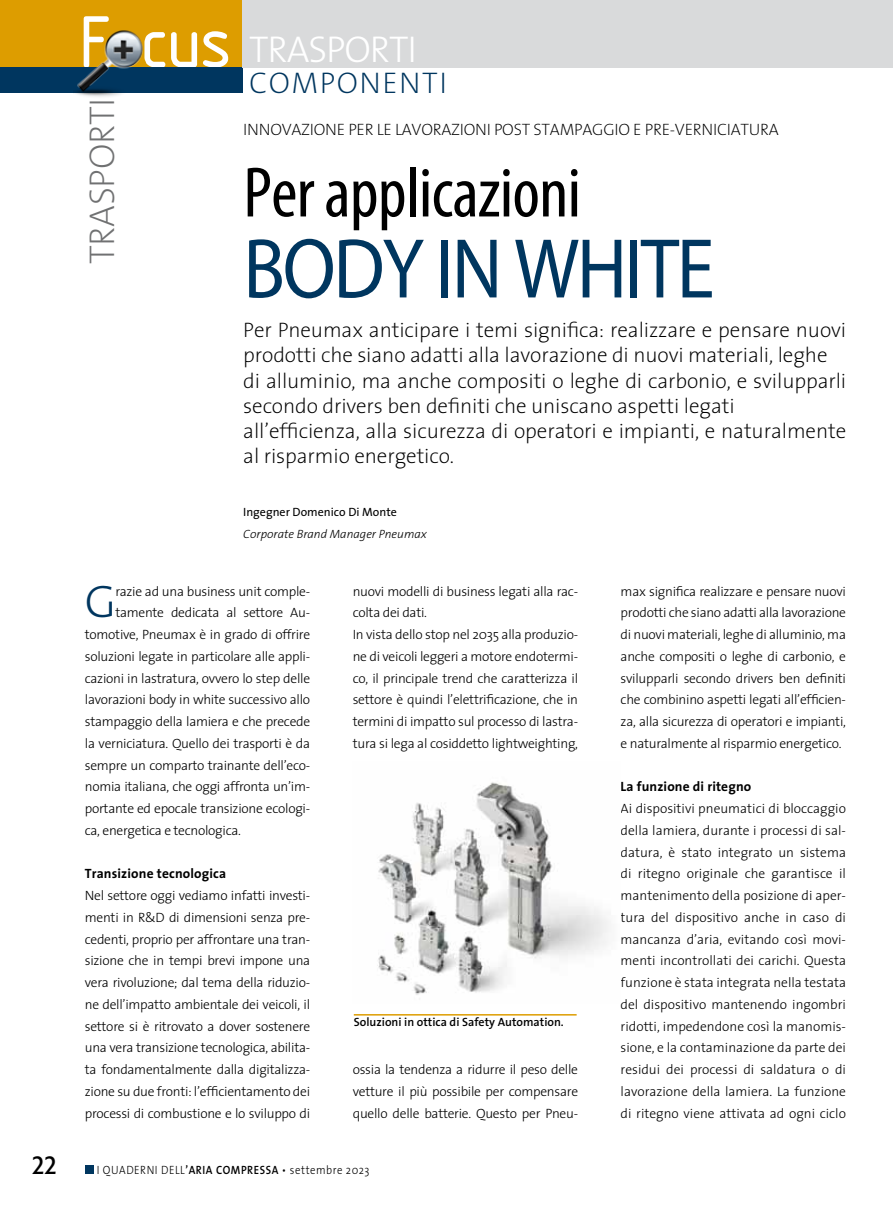
<style>
.page{position:relative;width:893px;height:1212px;background:#fff}
.page>*{position:absolute;margin:0;border:0;box-sizing:border-box;transform-origin:0 0}
.t1{font:85.5px "Myriad Pro";letter-spacing:-.03em;color:#00365f;scale:.9 1}
.t2{font:condensed 72px "Myriad Pro";letter-spacing:-.01em;color:#000}
.t3{font:300 45.75px "The Sans";color:#00365f}
.t4{font:300 37.5px "The Sans";letter-spacing:-.03em;color:#fff}
.t5{font:200 36px "The Sans";letter-spacing:-.01em;color:#707172}
.t6{font:200 30px "The Sans";letter-spacing:.05em;color:#00365f}
.t7{font:condensed 27px "Formata";color:#000}
.t8{font:200 21px/25.2px "The Sans";letter-spacing:-.005em;color:#000}
.t9{font:200 16.5px "The Sans";letter-spacing:-.015em;color:#000}
.t10{font:300 13.5px/21.8px "The Sans";letter-spacing:-.02em;color:#000;text-align:justify}
.t11{font:700 13.5px "The Sans";letter-spacing:.01em;color:#000}
.t12{font:300 12px "The Sans";letter-spacing:.05em;color:#000;scale:.9 1}
.t13{font:600 12px "The Sans";color:#000}
.t14{font:italic 300 12px "The Sans";color:#000}
.t15{font:12px "The Sans";color:#000}
.s1{font-family:"Isonorm MN";font-weight:400;font-size:76.5px}
.s2{font-family:"Isonorm MN";font-weight:400;font-size:76.5px;color:#dd9d00}
.s3{font-weight:600}
</style>
<div class="page">
<div style="left:85px;top:1166px;width:8px;height:8px;background:#00365f"></div>
<div style="left:0;top:0;width:243px;height:67px;background:#dd9d00"></div>
<div style="left:0;top:67px;width:242px;height:26px;background:#00365f"></div>
<img style="left:75px;top:30px;width:68px;height:67px">
<div style="left:242px;top:0;width:651px;height:67px;background:#d9dadb"></div>
<img style="left:377px;top:782px;width:232px;height:213px">
<hr style="left:354px;top:1014px;width:223px;height:1px;background:#dd9d00">
<h3 class="t4" style="left:79px;top:18px;width:340px"><span class="s1">F</span><span class="s2">o</span><span class="s1">cus</span> TRASPORTI</h3>
<h3 class="t6" style="left:249px;top:58px;width:199px">COMPONENTI</h3>
<h3 class="t5" style="left:72px;top:264px;width:168px;rotate:-90deg">TRASPORTI</h3>
<p class="t9" style="left:243px;top:116px;width:537px">INNOVAZIONE PER LE LAVORAZIONI POST STAMPAGGIO E PRE-VERNICIATURA</p>
<h2 class="t2" style="left:243px;top:149px;width:339px">Per applicazioni</h2>
<h1 class="t1" style="left:243px;top:216px;width:525px">BODY IN WHITE</h1>
<p class="t8" style="left:243px;top:317px;width:604px">Per Pneumax anticipare i temi significa: realizzare e pensare nuovi prodotti che siano adatti alla lavorazione di nuovi materiali, leghe di alluminio, ma anche compositi o leghe di carbonio, e svilupparli secondo drivers ben definiti che uniscano aspetti legati all’efficienza, alla sicurezza di operatori e impianti, e naturalmente al risparmio energetico.</p>
<p class="t15" style="left:243px;top:502px;width:155px">Ingegner Domenico Di Monte</p>
<p class="t14" style="left:243px;top:524px;width:185px">Corporate Brand Manager Pneumax</p>
<h3 class="t3" style="left:85px;top:564px;width:33px">G</h3>
<p class="t10" style="left:115px;top:580px;width:196px">razie ad una business unit comple-</p>
<p class="t10" style="left:115px;top:601px;width:196px">tamente dedicata al settore Au-</p>
<p class="t10" style="left:85px;top:623px;width:227px">tomotive, Pneumax è in grado di offrire</p>
<p class="t10" style="left:85px;top:645px;width:227px">soluzioni legate in particolare alle appli-</p>
<p class="t10" style="left:85px;top:667px;width:227px">cazioni in lastratura, ovvero lo step delle</p>
<p class="t10" style="left:85px;top:688px;width:227px">lavorazioni body in white successivo allo</p>
<p class="t10" style="left:85px;top:710px;width:227px">stampaggio della lamiera e che precede</p>
<p class="t10" style="left:85px;top:732px;width:227px">la verniciatura. Quello dei trasporti è da</p>
<p class="t10" style="left:85px;top:754px;width:227px">sempre un comparto trainante dell’eco-</p>
<p class="t10" style="left:85px;top:775px;width:227px">nomia italiana, che oggi affronta un’im-</p>
<p class="t10" style="left:85px;top:797px;width:227px">portante ed epocale transizione ecologi-</p>
<p class="t10" style="left:85px;top:819px;width:158px">ca, energetica e tecnologica.</p>
<p class="t11" style="left:85px;top:862px;width:143px">Transizione tecnologica</p>
<p class="t10" style="left:85px;top:884px;width:227px">Nel settore oggi vediamo infatti investi&shy;menti in R&amp;D di dimensioni senza pre&shy;cedenti, proprio per affrontare una tran&shy;sizione che in tempi brevi impone una vera rivoluzione; dal tema della riduzio&shy;ne dell’impatto ambientale dei veicoli, il settore si è ritrovato a dover sostenere una vera transizione tecnologica, abilita&shy;ta fondamentalmente dalla digitalizza&shy;zione su due fronti: l’efficientamento dei processi di combustione e lo sviluppo di</p>
<p class="t10" style="left:353px;top:580px;width:227px;text-align:left">nuovi modelli di business legati alla rac&shy;colta dei dati.<br>In vista dello stop nel 2035 alla produzio&shy;ne di veicoli leggeri a motore endotermi&shy;co, il principale trend che caratterizza il settore è quindi l’elettrificazione, che in termini di impatto sul processo di lastra&shy;tura si lega al cosiddetto lightweighting,</p>
<p class="t13" style="left:354px;top:1012px;width:212px">Soluzioni in ottica di Safety Automation.</p>
<p class="t10" style="left:353px;top:1058px;width:227px">ossia la tendenza a ridurre il peso delle vetture il più possibile per compensare quello delle batterie. Questo per Pneu-</p>
<h3 class="t7" style="left:32px;top:1148px;width:26px">22</h3>
<p class="t12" style="left:97px;top:1160px;width:305px">I QUADERNI DELL<span class="s3">’ARIA COMPRESSA</span> • settembre 2023</p>
<p class="t10" style="left:621px;top:580px;width:227px">max significa realizzare e pensare nuovi prodotti che siano adatti alla lavorazione di nuovi materiali, leghe di alluminio, ma anche compositi o leghe di carbonio, e svilupparli secondo drivers ben definiti che combinino aspetti legati all’efficien&shy;za, alla sicurezza di operatori e impianti, e naturalmente al risparmio energetico.</p>
<p class="t11" style="left:621px;top:775px;width:132px">La funzione di ritegno</p>
<p class="t10" style="left:621px;top:797px;width:227px">Ai dispositivi pneumatici di bloccaggio della lamiera, durante i processi di sal&shy;datura, è stato integrato un sistema di ritegno originale che garantisce il mantenimento della posizione di aper&shy;tura del dispositivo anche in caso di mancanza d’aria, evitando così movi&shy;menti incontrollati dei carichi. Questa funzione è stata integrata nella testata del dispositivo mantenendo ingombri ridotti, impedendone così la manomis&shy;sione, e la contaminazione da parte dei residui dei processi di saldatura o di lavorazione della lamiera. La funzione di ritegno viene attivata ad ogni ciclo</p>
</div>
